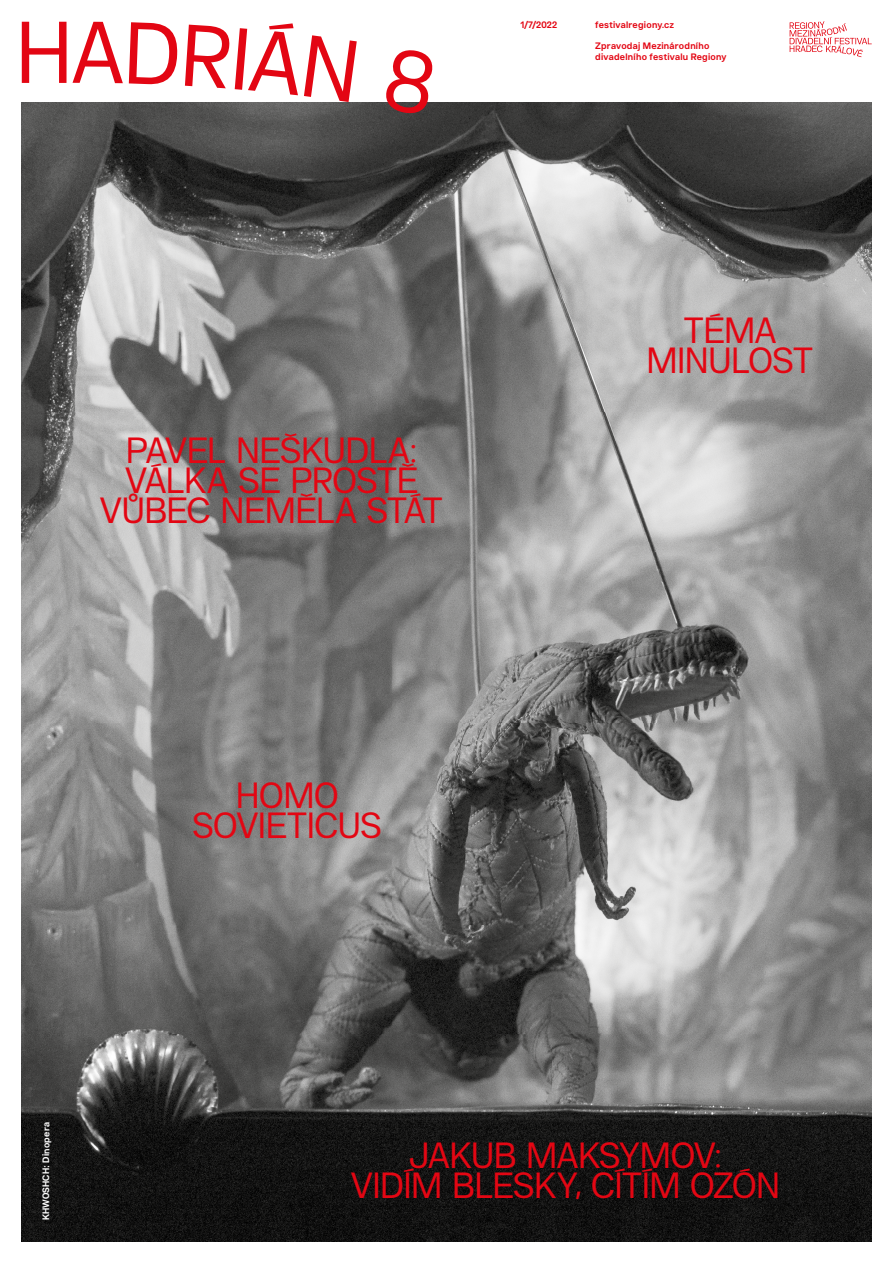
<style>
.page{position:relative;width:893px;height:1263px;background:#fff}
.page>*{position:absolute;margin:0;border:0;box-sizing:border-box;transform-origin:0 0}
.t1{font:90px "Farbe Grotesk REGIONY";color:#e30613}
.t2{font:37.5px/30px "Farbe Grotesk REGIONY";letter-spacing:-.015em;color:#e30613;text-align:center}
.t3{font:500 9.6px/10.5px "Farbe Grotesk";letter-spacing:.025em;color:#e30613}
.t4{font:500 9.6px "Farbe Grotesk";letter-spacing:.015em;color:#fff}
</style>
<div class="page">
<img style="left:21px;top:103px;width:851px;height:1139px">
<svg style="left:790px;top:21px;width:82px;height:36px"></svg>
<svg style="left:383px;top:102px;width:54px;height:14px"></svg>
<h1 class="t1" style="left:15px;top:11px;width:110px">HA</h1>
<p class="t3" style="left:520px;top:19px;width:38px">1/7/2022</p>
<p class="t3" style="left:595px;top:19px;width:80px">festivalregiony.cz</p>
<p class="t3" style="left:595px;top:40px;width:133px">Zpravodaj Mezinárodního divadelního festivalu Regiony</p>
<p class="t2" style="left:100px;top:436px;width:345px">PAVEL NEŠKUDLA:<br>VÁLKA SE PROSTĚ<br>VŮBEC NEMĚLA STÁT</p>
<p class="t2" style="left:646px;top:316px;width:169px">TÉMA<br>MINULOST</p>
<p class="t2" style="left:193px;top:781px;width:191px">HOMO<br>SOVIETICUS</p>
<p class="t4" style="left:40px;top:1220px;width:100px;rotate:-90deg">KHWOSHCH: Dinopera</p>
<p class="t2" style="left:351px;top:1141px;width:431px">JAKUB MAKSYMOV:<br>VIDÍM BLESKY, CÍTÍM OZÓN</p>
</div>
